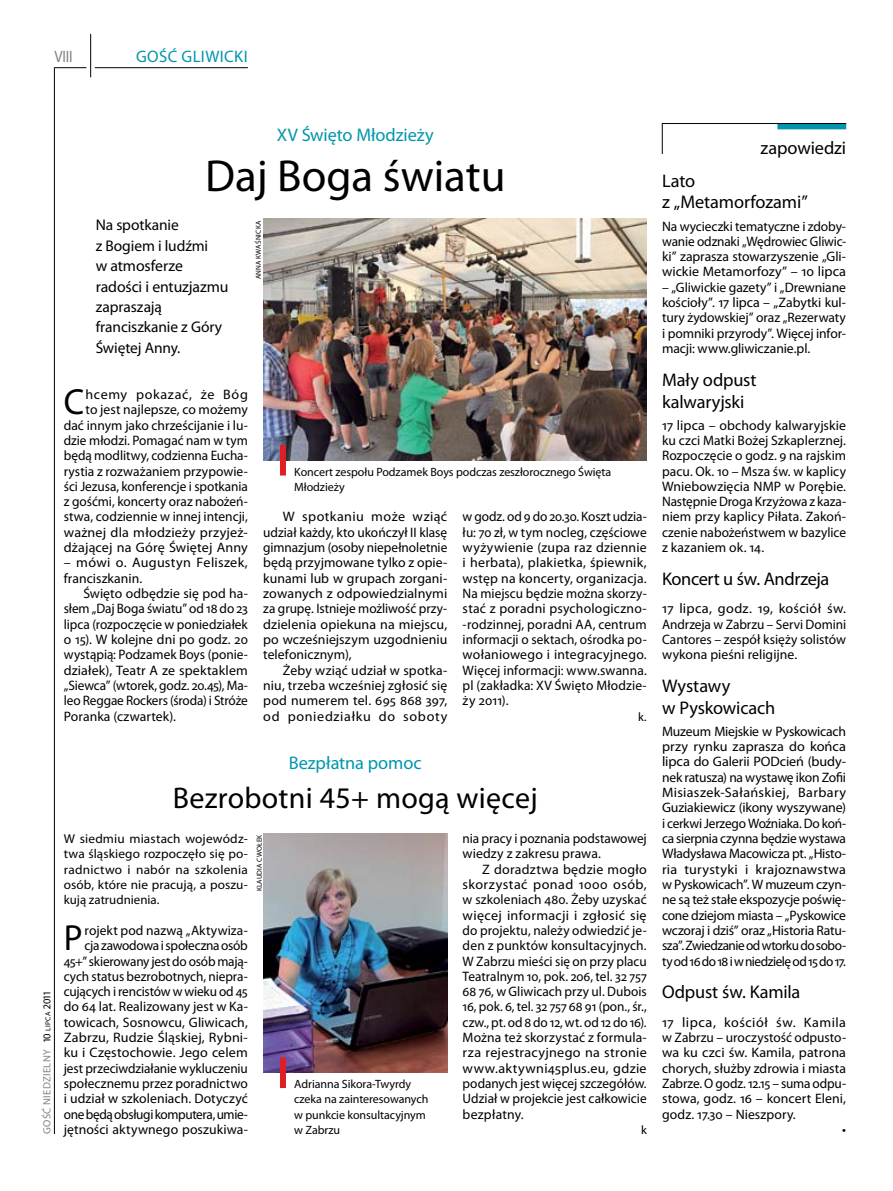
<style>
.page{position:relative;width:893px;height:1191px;background:#fff}
.page>*{position:absolute;margin:0;border:0;box-sizing:border-box;transform-origin:0 0}
.t1{font:45px "Myriad Pro";color:#000}
.t2{font:36.45px "Myriad Pro";color:#000}
.t3{font:30px "Myriad Pro";letter-spacing:.01em;color:#000}
.t4{font:18.3px/21.6px "Myriad Pro";letter-spacing:-.005em;color:#000}
.t5{font:18.3px "Myriad Pro";letter-spacing:-.005em;color:#0096ab}
.t6{font:16.65px "Myriad Pro";letter-spacing:.025em;color:#0096ab}
.t7{font:16.5px "Myriad Pro";color:#808285;scale:.9 1}
.t8{font:15.75px/20.4px "Myriad Pro";letter-spacing:-.005em;color:#000}
.t9{font:15.45px/20.4px "Myriad Pro";letter-spacing:-.005em;color:#000}
.t10{font:13.65px/15.3px "Myriad Pro";color:#000;text-align:justify}
.t11{font:13.65px "Myriad Pro";letter-spacing:.035em;color:#000}
.t12{font:12.9px/15.3px "Myriad Pro";letter-spacing:.01em;color:#000;text-align:justify}
.t13{font:12.3px "Myriad Pro";color:#000}
.t14{font:12px/15.3px "Myriad Pro";letter-spacing:-.005em;color:#000}
.t15{font:10.5px "Myriad Pro";letter-spacing:.03em;color:#808285}
.t16{font:7.2px "Myriad Pro";letter-spacing:.02em;color:#000}
.s1{color:#000}
.s2{font-size:7.35px;color:#000}
.s3{font-size:13.95px}
</style>
<div class="page">
<hr style="left:54px;top:67px;width:1px;height:1067px;background:#000">
<hr style="left:90px;top:34px;width:1px;height:43px;background:#000">
<hr style="left:54px;top:67px;width:32px;height:1px;background:#000">
<hr style="left:95px;top:67px;width:153px;height:1px;background:#000">
<svg style="left:662px;top:123px;width:185px;height:31px"></svg>
<img style="left:263px;top:219px;width:384px;height:241px">
<div style="left:280px;top:445px;width:6px;height:30px;background:#df1f26"></div>
<img style="left:263px;top:833px;width:184px;height:239px">
<div style="left:280px;top:1057px;width:6px;height:31px;background:#df1f26"></div>
<p class="t7" style="left:54px;top:46px;width:22px">VIII</p>
<p class="t6" style="left:136px;top:46px;width:105px">gość gliwicki</p>
<h3 class="t5" style="left:277px;top:123px;width:158px">XV Święto Młodzieży</h3>
<h1 class="t1" style="left:205px;top:148px;width:302px">Daj Boga światu</h1>
<p class="t9" style="left:96px;top:215px;width:114px">Na spotkanie<br>z Bogiem i ludźmi</p>
<p class="t8" style="left:96px;top:255px;width:134px">w atmosferze radości i entuzjazmu</p>
<p class="t9" style="left:96px;top:296px;width:128px">zapraszają franciszkanie z Góry<br>Świętej Anny.</p>
<p class="t16" style="left:254px;top:279px;width:59px;rotate:-90deg">Anna Kwaśnicka</p>
<p class="t10" style="left:64px;top:386px;width:186px;text-align:right">hcemy pokazać, że Bóg<br>to jest najlepsze, co możemy dać innym jako chrześcijanie i lu&shy;dzie młodzi. Pomagać nam w tym będą modlitwy, codzienna Eucha&shy;rystia z rozważaniem przypowie&shy;ści Jezusa, konferencje i spotkania z gośćmi, koncerty oraz nabożeń&shy;stwa, codziennie w innej intencji, ważnej dla młodzieży przyjeż&shy;dżającej na Górę Świętej Anny</p>
<p class="t10" style="left:64px;top:555px;width:186px">– mówi o. Augustyn Feliszek, franciszkanin.</p>
<p class="t10" style="left:64px;top:585px;width:186px;text-indent:20px">Święto odbędzie się pod ha&shy;słem „Daj Boga światu” od 18 do 23 lipca (rozpoczęcie w poniedziałek o 15). W kolejne dni po godz. 20 wystąpią: Podzamek Boys (ponie&shy;działek), Teatr A ze spektaklem „Siewca” (wtorek, godz. 20.45), Ma&shy;leo Reggae Rockers (środa) i Stróże Poranka (czwartek).</p>
<h2 class="t2" style="left:64px;top:379px;width:20px">C</h2>
<p class="t14" style="left:294px;top:464px;width:318px">Koncert zespołu Podzamek Boys podczas zeszłorocznego Święta<br>Młodzieży</p>
<p class="t10" style="left:263px;top:509px;width:186px;text-indent:20px">W spotkaniu może wziąć udział każdy, kto ukończył II klasę gimnazjum (osoby niepełnoletnie będą przyjmowane tylko z opie&shy;kunami lub w grupach zorgani&shy;zowanych z odpowiedzialnymi za grupę. Istnieje możliwość przy&shy;dzielenia opiekuna na miejscu, po wcześniejszym uzgodnieniu telefonicznym),</p>
<p class="t10" style="left:263px;top:662px;width:186px;text-indent:20px">Żeby wziąć udział w spotka&shy;niu, trzeba wcześniej zgłosić się pod numerem tel. 695 868 397, od poniedziałku do soboty</p>
<p class="t10" style="left:463px;top:509px;width:186px">w godz. od 9 do 20.30. Koszt udzia&shy;łu: 70 zł, w tym nocleg, częściowe wyżywienie (zupa raz dziennie i herbata), plakietka, śpiewnik, wstęp na koncerty, organizacja.<br>Na miejscu będzie można skorzy&shy;stać z poradni psychologiczno--rodzinnej, poradni AA, centrum informacji o sektach, ośrodka po&shy;wołaniowego i integracyjnego.<br>Więcej informacji: www.swanna. pl (zakładka: XV Święto Młodzie&shy;ży 2011).</p>
<p class="t13" style="left:638px;top:709px;width:10px">k.</p>
<p class="t15" style="left:41px;top:1133px;width:144px;rotate:-90deg">Gość Niedzielny <span class="s1">10</span> <span class="s2">lipca</span> <span class="s1">2011</span></p>
<h3 class="t5" style="left:289px;top:751px;width:134px">Bezpłatna pomoc</h3>
<h3 class="t3" style="left:173px;top:779px;width:367px">Bezrobotni 45+ mogą więcej</h3>
<p class="t12" style="left:64px;top:831px;width:186px">W siedmiu miastach wojewódz&shy;twa śląskiego rozpoczęło się po&shy;radnictwo i nabór na szkolenia osób, które nie pracują, a poszu&shy;kują zatrudnienia.</p>
<h2 class="t2" style="left:64px;top:915px;width:20px">P</h2>
<p class="t10" style="left:463px;top:830px;width:186px">nia pracy i poznania podstawowej wiedzy z zakresu prawa.</p>
<p class="t10" style="left:463px;top:861px;width:186px;text-indent:20px">Z doradztwa będzie mogło skorzystać ponad 1000 osób, w szkoleniach 480. Żeby uzyskać więcej informacji i zgłosić się do projektu, należy odwiedzić je&shy;den z punktów konsultacyjnych.<br>W Zabrzu mieści się on przy placu Teatralnym 10, pok. 206, tel. 32 757<br>68 76, w Gliwicach przy ul. Dubois 16, pok. 6, tel. 32 757 68 91 (pon., śr., czw., pt. od 8 do 12, wt. od 12 do 16).<br>Można też skorzystać z formula&shy;rza rejestracyjnego na stronie www.aktywni45plus.eu, gdzie podanych jest więcej szczegółów.<br>Udział w projekcie jest całkowicie bezpłatny.</p>
<p class="t13" style="left:641px;top:1122px;width:7px">k</p>
<p class="t16" style="left:255px;top:891px;width:58px;rotate:-90deg">Klaudia Cwołek</p>
<p class="t10" style="left:64px;top:922px;width:186px;text-align:right">rojekt pod nazwą „Aktywiza-<br>cja zawodowa i społeczna osób<br>45+” skierowany jest do osób mają&shy;cych status bezrobotnych, niepra&shy;cujących i rencistów w wieku od 45 do 64 lat. Realizowany jest w Ka&shy;towicach, Sosnowcu, Gliwicach,<br>Zabrzu, Rudzie Śląskiej, Rybni&shy;ku i Częstochowie. Jego celem jest przeciwdziałanie wykluczeniu społecznemu przez poradnictwo i udział w szkoleniach. Dotyczyć one będą obsługi komputera, umie&shy;jętności aktywnego poszukiwa-</p>
<p class="t14" style="left:294px;top:1076px;width:136px">Adrianna Sikora-Twyrdy czeka na zainteresowanych w punkcie konsultacyjnym w Zabrzu</p>
<h3 class="t4" style="left:760px;top:137px;width:87px">zapowiedzi</h3>
<h3 class="t4" style="left:662px;top:170px;width:147px">Lato<br>z „Metamorfozami”</h3>
<p class="t10" style="left:662px;top:218px;width:186px">Na wycieczki tematyczne i zdoby&shy;wanie odznaki „Wędrowiec Gliwic&shy;ki” zaprasza stowarzyszenie „Gli&shy;wickie Metamorfozy” – <span class="s3">10 lipca</span></p>
<p class="t10" style="left:662px;top:279px;width:186px">– „Gliwickie gazety” i „Drewniane kościoły”. <span class="s3">17 lipca</span> – „Zabytki kul&shy;tury żydowskiej” oraz „Rezerwaty i pomniki przyrody”. Więcej infor&shy;macji: www.gliwiczanie.pl.</p>
<h3 class="t4" style="left:662px;top:369px;width:96px">Mały odpust kalwaryjski</h3>
<p class="t10" style="left:662px;top:417px;width:186px"><span class="s3">17 lipca</span> – obchody kalwaryjskie ku czci Matki Bożej Szkaplerznej.<br>Rozpoczęcie o godz. 9 na rajskim pacu. Ok. 10 – Msza św. w kaplicy Wniebowzięcia NMP w Porębie.<br>Następnie Droga Krzyżowa z kaza&shy;niem przy kaplicy Piłata. Zakoń&shy;czenie nabożeństwem w bazylice z kazaniem ok. 14.</p>
<h3 class="t4" style="left:662px;top:568px;width:169px">Koncert u św. Andrzeja</h3>
<p class="t10" style="left:662px;top:601px;width:186px"><span class="s3">17 lipca,</span> godz. 19, kościół św.<br>Andrzeja w Zabrzu – Servi Domini Cantores – zespół księży solistów wykona pieśni religijne.</p>
<h3 class="t4" style="left:662px;top:675px;width:115px">Wystawy<br>w Pyskowicach</h3>
<p class="t10" style="left:662px;top:723px;width:186px">Muzeum Miejskie w Pyskowicach przy rynku zaprasza do <span class="s3">końca lipca</span> do Galerii PODcień (budy&shy;nek ratusza) na wystawę ikon Zofii Misiaszek-Sałańskiej, Barbary Guziakiewicz (ikony wyszywane) i cerkwi Jerzego Woźniaka. Do koń&shy;ca sierpnia czynna będzie wystawa Władysława Macowicza pt. „Histo&shy;ria turystyki i krajoznawstwa w Pyskowicach”. W muzeum czyn&shy;ne są też stałe ekspozycje poświę&shy;cone dziejom miasta – „Pyskowice wczoraj i dziś” oraz „Historia Ratu&shy;sza”. Zwiedzanie od wtorku do sobo&shy;ty od 16 do 18 i w niedzielę od 15 do 17.</p>
<h3 class="t4" style="left:662px;top:981px;width:140px">Odpust św. Kamila</h3>
<p class="t11" style="left:662px;top:1013px;width:185px"><span class="s3">17 lipca,</span> kościół św. Kamila</p>
<p class="t10" style="left:662px;top:1029px;width:186px">w Zabrzu – uroczystość odpusto-</p>
<p class="t10" style="left:662px;top:1045px;width:185px">wa ku czci św. Kamila, patrona</p>
<p class="t10" style="left:662px;top:1060px;width:186px">chorych, służby zdrowia i miasta</p>
<p class="t10" style="left:662px;top:1075px;width:186px">Zabrze. O godz. 12.15 – suma odpu-</p>
<p class="t10" style="left:662px;top:1091px;width:186px">stowa, godz. 16 – koncert Eleni,</p>
<p class="t10" style="left:662px;top:1106px;width:135px">godz. 17.30 – Nieszpory.</p>
<p class="t10" style="left:842px;top:1121px;width:5px">•</p>
</div>
